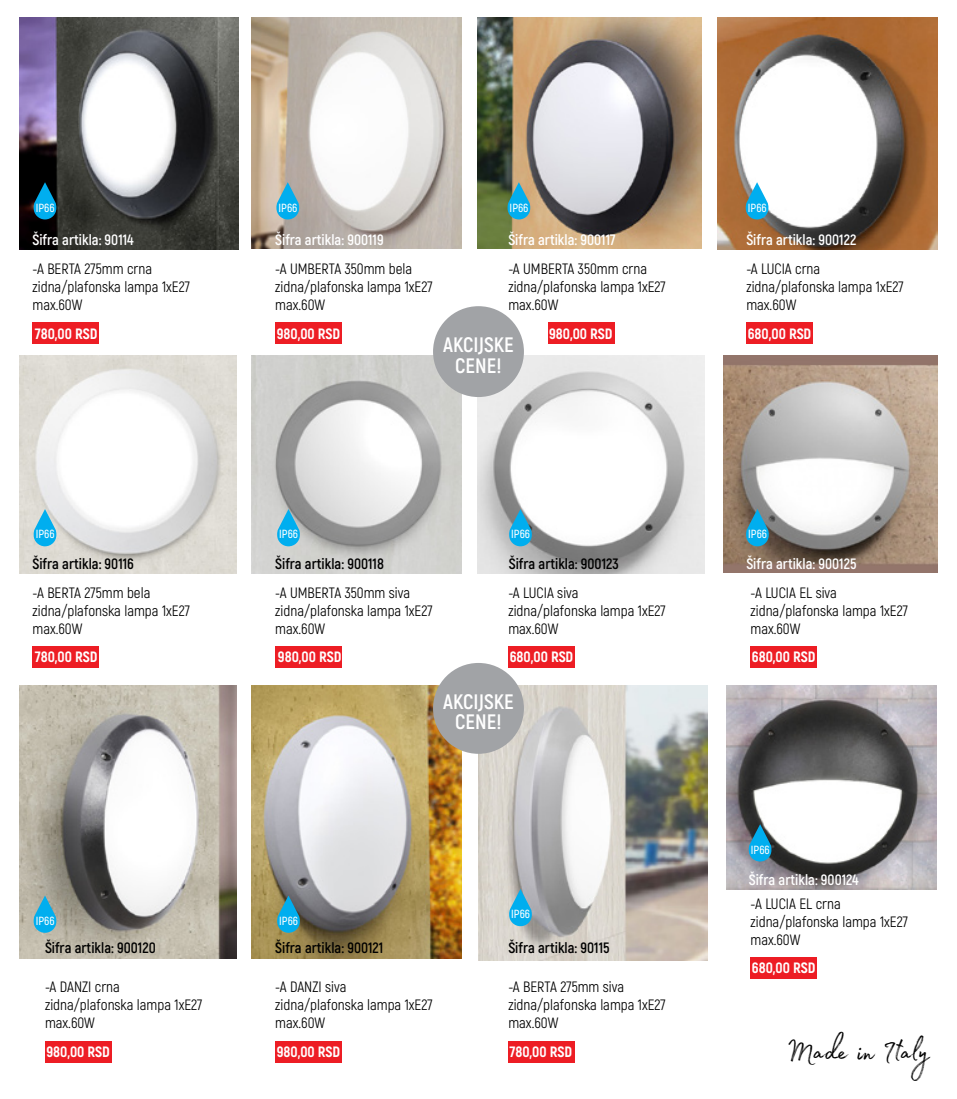
<style>
.page{position:relative;width:957px;height:1099px;background:#fff}
.page>*{position:absolute;margin:0;border:0;box-sizing:border-box;transform-origin:0 0}
.t1{font:36.25px "Madelyn";letter-spacing:-.025em;color:#000}
.t2{font:700 20.88px/20.9px "Akrobat";color:#fff;text-align:center}
.t3{font:15px/18px "Akrobat";color:#000}
.t4{font:700 15px "Akrobat";color:#fff}
.t5{font:700 15px "Akrobat";color:#000}
.t6{font:800 15px "Akrobat";color:#fff}
.t7{font:600 11.75px "Akrobat";color:#fff}
</style>
<div class="page">
<img style="left:478px;top:685px;width:229px;height:275px">
<img style="left:19px;top:355px;width:217px;height:219px">
<img style="left:251px;top:355px;width:211px;height:219px">
<img style="left:19px;top:685px;width:218px;height:273px">
<img style="left:251px;top:685px;width:211px;height:273px">
<img style="left:477px;top:355px;width:227px;height:219px">
<img style="left:723px;top:355px;width:214px;height:217px">
<img style="left:477px;top:18px;width:224px;height:230px">
<img style="left:251px;top:18px;width:211px;height:230px">
<img style="left:717px;top:18px;width:220px;height:231px">
<img style="left:19px;top:18px;width:219px;height:231px">
<div style="left:33px;top:322px;width:66px;height:22px;background:#ed1d24"></div>
<div style="left:33px;top:646px;width:66px;height:21px;background:#ed1d24"></div>
<div style="left:275px;top:646px;width:67px;height:21px;background:#ed1d24"></div>
<div style="left:508px;top:646px;width:67px;height:21px;background:#ed1d24"></div>
<div style="left:750px;top:646px;width:67px;height:21px;background:#ed1d24"></div>
<div style="left:750px;top:957px;width:67px;height:21px;background:#ed1d24"></div>
<div style="left:508px;top:1040px;width:67px;height:22px;background:#ed1d24"></div>
<div style="left:275px;top:1040px;width:67px;height:22px;background:#ed1d24"></div>
<div style="left:45px;top:1040px;width:67px;height:22px;background:#ed1d24"></div>
<div style="left:275px;top:322px;width:67px;height:22px;background:#ed1d24"></div>
<div style="left:547px;top:322px;width:67px;height:22px;background:#ed1d24"></div>
<div style="left:746px;top:322px;width:67px;height:22px;background:#ed1d24"></div>
<img style="left:727px;top:685px;width:209px;height:204px">
<div style="left:433px;top:306px;width:91px;height:91px;background:#a1a3a6;border-radius:50%"></div>
<div style="left:433px;top:663px;width:91px;height:90px;background:#a1a3a6;border-radius:50%"></div>
<svg style="left:34px;top:182px;width:22px;height:37px"></svg>
<svg style="left:34px;top:509px;width:22px;height:37px"></svg>
<svg style="left:34px;top:895px;width:22px;height:37px"></svg>
<svg style="left:277px;top:895px;width:23px;height:37px"></svg>
<svg style="left:277px;top:509px;width:23px;height:37px"></svg>
<svg style="left:509px;top:509px;width:23px;height:37px"></svg>
<svg style="left:509px;top:888px;width:23px;height:38px"></svg>
<svg style="left:749px;top:824px;width:22px;height:37px"></svg>
<svg style="left:746px;top:509px;width:23px;height:37px"></svg>
<svg style="left:276px;top:182px;width:23px;height:37px"></svg>
<svg style="left:507px;top:182px;width:23px;height:37px"></svg>
<svg style="left:746px;top:182px;width:22px;height:37px"></svg>
<p class="t7" style="left:36px;top:200px;width:20px">IP66</p>
<p class="t7" style="left:278px;top:200px;width:20px">IP66</p>
<p class="t7" style="left:509px;top:200px;width:20px">IP66</p>
<p class="t7" style="left:748px;top:200px;width:20px">IP66</p>
<p class="t4" style="left:33px;top:230px;width:103px">Šifra artikla: 90114</p>
<p class="t4" style="left:275px;top:230px;width:110px">Šifra artikla: 900119</p>
<p class="t4" style="left:508px;top:230px;width:109px">Šifra artikla: 900117</p>
<p class="t4" style="left:746px;top:230px;width:111px">Šifra artikla: 900122</p>
<p class="t3" style="left:33px;top:260px;width:159px">-A BERTA 275mm crna zidna/plafonska lampa 1xE27 max.60W</p>
<p class="t6" style="left:35px;top:324px;width:64px">780,00 RSD</p>
<p class="t7" style="left:36px;top:527px;width:20px">IP66</p>
<p class="t3" style="left:275px;top:260px;width:159px">-A UMBERTA 350mm bela zidna/plafonska lampa 1xE27 max.60W</p>
<p class="t6" style="left:277px;top:324px;width:65px">980,00 RSD</p>
<p class="t3" style="left:508px;top:260px;width:159px">-A UMBERTA 350mm crna zidna/plafonska lampa 1xE27 max.60W</p>
<p class="t6" style="left:549px;top:324px;width:65px">980,00 RSD</p>
<h2 class="t2" style="left:443px;top:334px;width:72px">AKCIJSKE<br>CENE!</h2>
<p class="t7" style="left:279px;top:527px;width:20px">IP66</p>
<p class="t7" style="left:511px;top:527px;width:20px">IP66</p>
<p class="t3" style="left:746px;top:260px;width:159px">-A LUCIA crna zidna/plafonska lampa 1xE27 max.60W</p>
<p class="t6" style="left:748px;top:324px;width:65px">680,00 RSD</p>
<p class="t7" style="left:748px;top:527px;width:20px">IP66</p>
<p class="t5" style="left:33px;top:554px;width:103px">Šifra artikla: 90116</p>
<p class="t5" style="left:275px;top:554px;width:110px">Šifra artikla: 900118</p>
<p class="t5" style="left:509px;top:554px;width:111px">Šifra artikla: 900123</p>
<p class="t4" style="left:746px;top:554px;width:112px">Šifra artikla: 900125</p>
<p class="t3" style="left:33px;top:583px;width:159px">-A BERTA 275mm bela zidna/plafonska lampa 1xE27 max.60W</p>
<p class="t6" style="left:35px;top:647px;width:64px">780,00 RSD</p>
<p class="t3" style="left:275px;top:583px;width:159px">-A UMBERTA 350mm siva zidna/plafonska lampa 1xE27 max.60W</p>
<p class="t6" style="left:278px;top:647px;width:65px">980,00 RSD</p>
<p class="t3" style="left:508px;top:583px;width:159px">-A LUCIA siva zidna/plafonska lampa 1xE27 max.60W</p>
<p class="t6" style="left:510px;top:647px;width:65px">680,00 RSD</p>
<h2 class="t2" style="left:443px;top:690px;width:72px">AKCIJSKE<br>CENE!</h2>
<p class="t7" style="left:36px;top:913px;width:20px">IP66</p>
<p class="t7" style="left:279px;top:913px;width:20px">IP66</p>
<p class="t7" style="left:511px;top:907px;width:20px">IP66</p>
<p class="t5" style="left:45px;top:938px;width:112px">Šifra artikla: 900120</p>
<p class="t5" style="left:275px;top:938px;width:110px">Šifra artikla: 900121</p>
<p class="t5" style="left:508px;top:938px;width:103px">Šifra artikla: 90115</p>
<p class="t3" style="left:45px;top:978px;width:159px">-A DANZI crna zidna/plafonska lampa 1xE27 max.60W</p>
<p class="t6" style="left:46px;top:1042px;width:65px">980,00 RSD</p>
<p class="t3" style="left:275px;top:978px;width:159px">-A DANZI siva zidna/plafonska lampa 1xE27 max.60W</p>
<p class="t6" style="left:277px;top:1042px;width:65px">980,00 RSD</p>
<p class="t3" style="left:508px;top:978px;width:159px">-A BERTA 275mm siva zidna/plafonska lampa 1xE27 max.60W</p>
<p class="t6" style="left:510px;top:1042px;width:64px">780,00 RSD</p>
<p class="t3" style="left:750px;top:583px;width:159px">-A LUCIA EL siva zidna/plafonska lampa 1xE27 max.60W</p>
<p class="t6" style="left:752px;top:647px;width:65px">680,00 RSD</p>
<p class="t7" style="left:751px;top:842px;width:20px">IP66</p>
<p class="t4" style="left:749px;top:870px;width:111px">Šifra artikla: 900124</p>
<p class="t3" style="left:750px;top:894px;width:159px">-A LUCIA EL crna zidna/plafonska lampa 1xE27 max.60W</p>
<p class="t6" style="left:752px;top:958px;width:65px">680,00 RSD</p>
<h1 class="t1" style="left:787px;top:1023px;width:144px">Made in Italy</h1>
</div>
